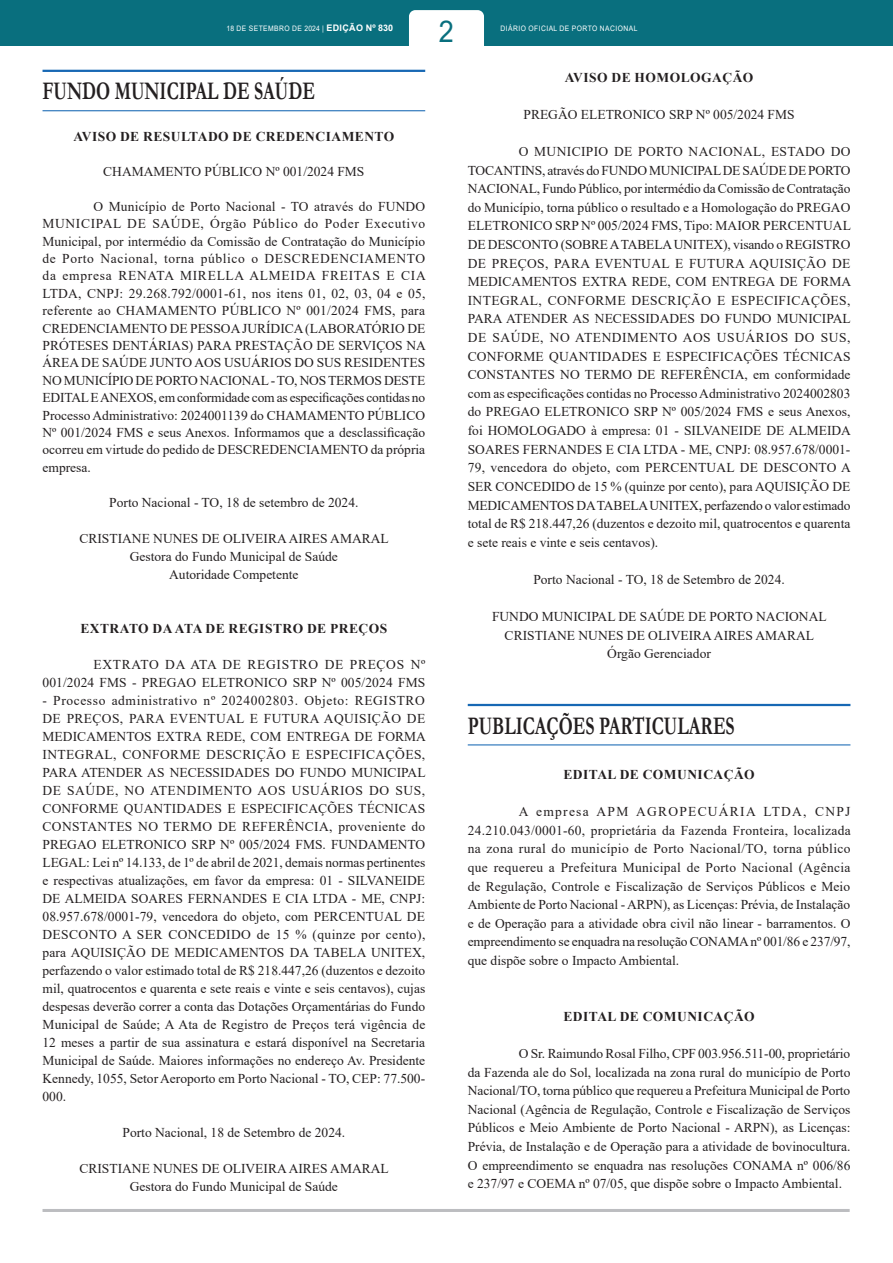
<style>
.page{position:relative;width:893px;height:1263px;background:#fff}
.page>*{position:absolute;margin:0;border:0;box-sizing:border-box;transform-origin:0 0}
.t1{font:30px "Arial";color:#096f7e;scale:.9 1}
.ChancelaOrgaos{font:700 25.5px "Garamond";color:#231f20;scale:.7 1}
.TEXTO{font:13.5px/18.6px "Times New Roman";color:#231f20;text-align:justify}
.ASSINATURA{font:13.5px "Times New Roman";color:#231f20}
.TITULO{font:700 13.5px "Times New Roman";letter-spacing:.035em;color:#231f20}
.t2{font:7.5px "Arial";letter-spacing:.065em;color:#fff;scale:.9 1}
.s1{font-weight:700;font-size:9px}
</style>
<div class="page">
<div style="left:0;top:0;width:893px;height:46px;background:#096f7e"></div>
<div style="left:409px;top:10px;width:75px;height:57px;background:#fff;border-radius:6px"></div>
<hr style="left:43px;top:1209px;width:807px;height:3px;background:#bcbdc0">
<hr style="left:43px;top:70px;width:382px;height:2px;background:#1768b4">
<hr style="left:43px;top:110px;width:382px;height:1px;background:#1768b4">
<hr style="left:468px;top:704px;width:382px;height:2px;background:#1768b4">
<hr style="left:468px;top:744px;width:382px;height:1px;background:#1768b4">
<h1 class="t1" style="left:439px;top:11px;width:18px">2</h1>
<p class="t2" style="left:226px;top:24px;width:187px">18 DE SETEMBRO DE 2024 | <span class="s1">EDIÇÃO Nº 830</span></p>
<p class="t2" style="left:501px;top:24px;width:154px">DIÁRIO OFICIAL DE PORTO NACIONAL</p>
<p class="ChancelaOrgaos" style="left:43px;top:74px;width:391px">FUNDO MUNICIPAL DE SAÚDE</p>
<p class="TITULO" style="left:73px;top:127px;width:322px">AVISO DE RESULTADO DE CREDENCIAMENTO</p>
<p class="ASSINATURA" style="left:103px;top:162px;width:263px">CHAMAMENTO PÚBLICO Nº 001/2024 FMS</p>
<p class="TEXTO" style="left:43px;top:197px;width:385px;line-height:17.4px;text-indent:51px">O Município de Porto Nacional - TO através do FUNDO MUNICIPAL DE SAÚDE, Órgão Público do Poder Executivo Municipal, por intermédio da Comissão de Contratação do Município de Porto Nacional, torna público o DESCREDENCIAMENTO da empresa RENATA MIRELLA ALMEIDA FREITAS E CIA LTDA, CNPJ: 29.268.792/0001-61, nos itens 01, 02, 03, 04 e 05, referente ao CHAMAMENTO PÚBLICO Nº 001/2024 FMS, para CREDENCIAMENTO DE PESSOA JURÍDICA (LABORATÓRIO DE PRÓTESES DENTÁRIAS) PARA PRESTAÇÃO DE SERVIÇOS NA ÁREA DE SAÚDE JUNTO AOS USUÁRIOS DO SUS RESIDENTES NO MUNICÍPIO DE PORTO NACIONAL - TO, NOS TERMOS DESTE EDITAL E ANEXOS, em conformidade com as especificações contidas no Processo Administrativo: 2024001139 do CHAMAMENTO PÚBLICO Nº 001/2024 FMS e seus Anexos. Informamos que a desclassificação ocorreu em virtude do pedido de DESCREDENCIAMENTO da própria empresa.</p>
<p class="ASSINATURA" style="left:109px;top:493px;width:251px">Porto Nacional - TO, 18 de setembro de 2024.</p>
<p class="ASSINATURA" style="left:79px;top:529px;width:311px">CRISTIANE NUNES DE OLIVEIRA AIRES AMARAL</p>
<p class="ASSINATURA" style="left:130px;top:547px;width:210px">Gestora do Fundo Municipal de Saúde</p>
<p class="ASSINATURA" style="left:169px;top:565px;width:131px">Autoridade Competente</p>
<p class="TITULO" style="left:80px;top:619px;width:308px">EXTRATO DA ATA DE REGISTRO DE PREÇOS</p>
<p class="TEXTO" style="left:43px;top:655px;width:384px;line-height:18px;text-align:right">EXTRATO DA ATA DE REGISTRO DE PREÇOS Nº<br>001/2024 FMS - PREGAO ELETRONICO SRP Nº 005/2024 FMS</p>
<p class="TEXTO" style="left:43px;top:691px;width:385px;line-height:18px">- Processo administrativo nº 2024002803. Objeto: REGISTRO DE PREÇOS, PARA EVENTUAL E FUTURA AQUISIÇÃO DE MEDICAMENTOS EXTRA REDE, COM ENTREGA DE FORMA INTEGRAL, CONFORME DESCRIÇÃO E ESPECIFICAÇÕES, PARA ATENDER AS NECESSIDADES DO FUNDO MUNICIPAL DE SAÚDE, NO ATENDIMENTO AOS USUÁRIOS DO SUS, CONFORME QUANTIDADES E ESPECIFICAÇÕES TÉCNICAS CONSTANTES NO TERMO DE REFERÊNCIA, proveniente do PREGAO ELETRONICO SRP Nº 005/2024 FMS. FUNDAMENTO LEGAL: Lei nº 14.133, de 1º de abril de 2021, demais normas pertinentes e respectivas atualizações, em favor da empresa: 01 - SILVANEIDE DE ALMEIDA SOARES FERNANDES E CIA LTDA - ME, CNPJ:<br>08.957.678/0001-79, vencedora do objeto, com PERCENTUAL DE DESCONTO A SER CONCEDIDO de 15 % (quinze por cento), para AQUISIÇÃO DE MEDICAMENTOS DA TABELA UNITEX, perfazendo o valor estimado total de R$ 218.447,26 (duzentos e dezoito mil, quatrocentos e quarenta e sete reais e vinte e seis centavos), cujas despesas deverão correr a conta das Dotações Orçamentárias do Fundo Municipal de Saúde; A Ata de Registro de Preços terá vigência de 12 meses a partir de sua assinatura e estará disponível na Secretaria Municipal de Saúde. Maiores informações no endereço Av. Presidente Kennedy, 1055, Setor Aeroporto em Porto Nacional - TO, CEP: 77.500- 000.</p>
<p class="ASSINATURA" style="left:123px;top:1123px;width:224px">Porto Nacional, 18 de Setembro de 2024.</p>
<p class="ASSINATURA" style="left:79px;top:1159px;width:311px">CRISTIANE NUNES DE OLIVEIRA AIRES AMARAL</p>
<p class="ASSINATURA" style="left:130px;top:1177px;width:210px">Gestora do Fundo Municipal de Saúde</p>
<p class="TITULO" style="left:565px;top:67px;width:190px">AVISO DE HOMOLOGAÇÃO</p>
<p class="ASSINATURA" style="left:524px;top:105px;width:273px">PREGÃO ELETRONICO SRP Nº 005/2024 FMS</p>
<p class="TEXTO" style="left:468px;top:142px;width:385px;text-indent:51px">O MUNICIPIO DE PORTO NACIONAL, ESTADO DO TOCANTINS, através do FUNDO MUNICIPAL DE SAÚDE DE PORTO NACIONAL, Fundo Público, por intermédio da Comissão de Contratação do Município, torna público o resultado e a Homologação do PREGAO ELETRONICO SRP Nº 005/2024 FMS, Tipo: MAIOR PERCENTUAL DE DESCONTO (SOBRE A TABELA UNITEX), visando o REGISTRO DE PREÇOS, PARA EVENTUAL E FUTURA AQUISIÇÃO DE MEDICAMENTOS EXTRA REDE, COM ENTREGA DE FORMA INTEGRAL, CONFORME DESCRIÇÃO E ESPECIFICAÇÕES, PARA ATENDER AS NECESSIDADES DO FUNDO MUNICIPAL DE SAÚDE, NO ATENDIMENTO AOS USUÁRIOS DO SUS, CONFORME QUANTIDADES E ESPECIFICAÇÕES TÉCNICAS CONSTANTES NO TERMO DE REFERÊNCIA, em conformidade com as especificações contidas no Processo Administrativo 2024002803 do PREGAO ELETRONICO SRP Nº 005/2024 FMS e seus Anexos, foi HOMOLOGADO à empresa: 01 - SILVANEIDE DE ALMEIDA SOARES FERNANDES E CIA LTDA - ME, CNPJ: 08.957.678/0001- 79, vencedora do objeto, com PERCENTUAL DE DESCONTO A SER CONCEDIDO de 15 % (quinze por cento), para AQUISIÇÃO DE MEDICAMENTOS DA TABELA UNITEX, perfazendo o valor estimado total de R$ 218.447,26 (duzentos e dezoito mil, quatrocentos e quarenta e sete reais e vinte e seis centavos).</p>
<p class="ASSINATURA" style="left:533px;top:570px;width:253px">Porto Nacional - TO, 18 de Setembro de 2024.</p>
<p class="ASSINATURA" style="left:492px;top:607px;width:336px">FUNDO MUNICIPAL DE SAÚDE DE PORTO NACIONAL</p>
<p class="ASSINATURA" style="left:505px;top:626px;width:311px">CRISTIANE NUNES DE OLIVEIRA AIRES AMARAL</p>
<p class="ASSINATURA" style="left:607px;top:644px;width:105px">Órgão Gerenciador</p>
<p class="ChancelaOrgaos" style="left:468px;top:708px;width:383px">PUBLICAÇÕES PARTICULARES</p>
<p class="TITULO" style="left:563px;top:765px;width:193px">EDITAL DE COMUNICAÇÃO</p>
<p class="TEXTO" style="left:468px;top:802px;width:384px;text-indent:51px">A empresa APM AGROPECUÁRIA LTDA, CNPJ 24.210.043/0001-60, proprietária da Fazenda Fronteira, localizada na zona rural do município de Porto Nacional/TO, torna público que requereu a Prefeitura Municipal de Porto Nacional (Agência de Regulação, Controle e Fiscalização de Serviços Públicos e Meio Ambiente de Porto Nacional - ARPN), as Licenças: Prévia, de Instalação e de Operação para a atividade obra civil não linear - barramentos. O empreendimento se enquadra na resolução CONAMA nº 001/86 e 237/97, que dispõe sobre o Impacto Ambiental.</p>
<p class="TITULO" style="left:563px;top:1006px;width:193px">EDITAL DE COMUNICAÇÃO</p>
<p class="TEXTO" style="left:468px;top:1044px;width:384px;text-indent:51px">O Sr. Raimundo Rosal Filho, CPF 003.956.511-00, proprietário da Fazenda ale do Sol, localizada na zona rural do município de Porto Nacional/TO, torna público que requereu a Prefeitura Municipal de Porto Nacional (Agência de Regulação, Controle e Fiscalização de Serviços Públicos e Meio Ambiente de Porto Nacional - ARPN), as Licenças:<br>Prévia, de Instalação e de Operação para a atividade de bovinocultura.<br>O empreendimento se enquadra nas resoluções CONAMA nº 006/86 e 237/97 e COEMA nº 07/05, que dispõe sobre o Impacto Ambiental.</p>
</div>
